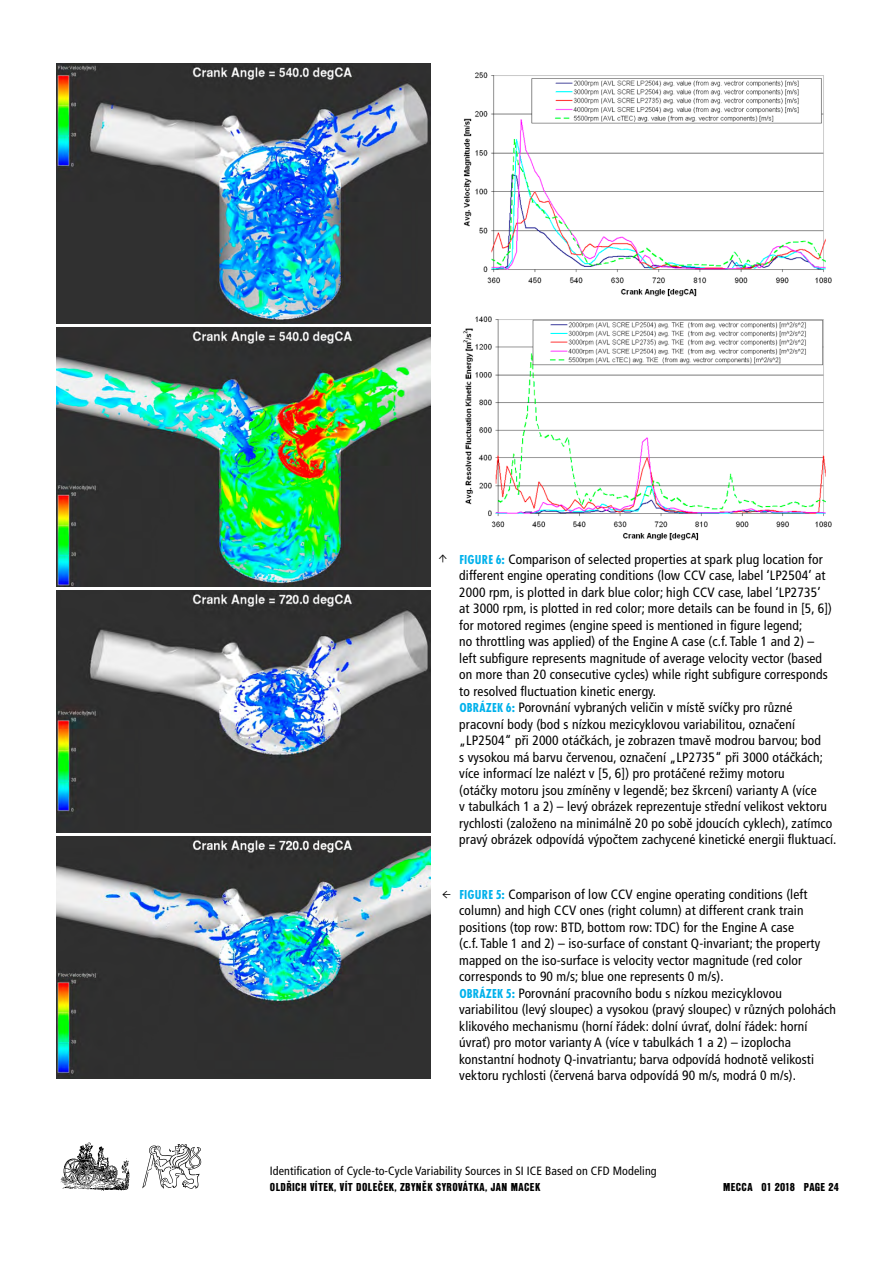
<style>
.page{position:relative;width:893px;height:1263px;background:#fff}
.page>*{position:absolute;margin:0;border:0;box-sizing:border-box;transform-origin:0 0}
.t1{font:condensed 13.5px/16.5px "Frutiger CE";letter-spacing:.01em;color:#000}
.t2{font:13.5px "Minion Pro";color:#000}
.t3{font:condensed 12px "Frutiger CE";letter-spacing:.01em;color:#000}
.t4{font:12px "Nimbus Sans DOT Blac Cond";letter-spacing:.03em;color:#000}
.s1{font-family:"Futura TOT";font-weight:700;color:#00b1eb}
</style>
<div class="page">
<img style="left:60px;top:1142px;width:70px;height:49px">
<svg style="left:142px;top:1144px;width:59px;height:45px"></svg>
<img style="left:463px;top:72px;width:369px;height:225px">
<img style="left:463px;top:316px;width:369px;height:225px">
<img style="left:57px;top:64px;width:374px;height:260px">
<img style="left:57px;top:327px;width:374px;height:260px">
<img style="left:57px;top:590px;width:374px;height:243px">
<img style="left:57px;top:836px;width:374px;height:243px">
<p class="t2" style="left:453px;top:554px;width:10px;rotate:90deg">←</p>
<p class="t1" style="left:459px;top:551px;width:379px"><span class="s1">FIGURE 6:</span> Comparison of selected properties at spark plug location for different engine operating conditions (low CCV case, label ‘LP2504’ at 2000 rpm, is plotted in dark blue color; high CCV case, label ‘LP2735’<br>at 3000 rpm, is plotted in red color; more details can be found in [5, 6]) for motored regimes (engine speed is mentioned in figure legend;<br>no throttling was applied) of the Engine A case (c.f. Table 1 and 2) –<br>left subfigure represents magnitude of average velocity vector (based on more than 20 consecutive cycles) while right subfigure corresponds to resolved fluctuation kinetic energy.<br><span class="s1">OBRÁZEK 6:</span> Porovnání vybraných veličin v místě svíčky pro různé pracovní body (bod s nízkou mezicyklovou variabilitou, označení „LP2504“ při 2000 otáčkách, je zobrazen tmavě modrou barvou; bod<br>s vysokou má barvu červenou, označení „LP2735“ při 3000 otáčkách; více informací lze nalézt v [5, 6]) pro protáčené režimy motoru<br>(otáčky motoru jsou zmíněny v legendě; bez škrcení) varianty A (více<br>v tabulkách 1 a 2) – levý obrázek reprezentuje střední velikost vektoru rychlosti (založeno na minimálně 20 po sobě jdoucích cyklech), zatímco pravý obrázek odpovídá výpočtem zachycené kinetické energii fluktuací.</p>
<p class="t2" style="left:442px;top:885px;width:10px">←</p>
<p class="t1" style="left:459px;top:886px;width:378px"><span class="s1">FIGURE 5:</span> Comparison of low CCV engine operating conditions (left column) and high CCV ones (right column) at different crank train positions (top row: BTD, bottom row: TDC) for the Engine A case<br>(c.f. Table 1 and 2) – iso-surface of constant Q-invariant; the property mapped on the iso-surface is velocity vector magnitude (red color corresponds to 90 m/s; blue one represents 0 m/s).<br><span class="s1">OBRÁZEK 5:</span> Porovnání pracovního bodu s nízkou mezicyklovou variabilitou (levý sloupec) a vysokou (pravý sloupec) v různých polohách klikového mechanismu (horní řádek: dolní úvrať, dolní řádek: horní úvrať) pro motor varianty A (více v tabulkách 1 a 2) – izoplocha konstantní hodnoty Q-invatriantu; barva odpovídá hodnotě velikosti vektoru rychlosti (červená barva odpovídá 90 m/s, modrá 0 m/s).</p>
<p class="t3" style="left:270px;top:1164px;width:388px">Identification of Cycle-to-Cycle Variability Sources in SI ICE Based on CFD Modeling</p>
<p class="t4" style="left:270px;top:1180px;width:93px">OLDŘICH VÍTEK, VÍT DOLEČEK</p>
<p class="t4" style="left:394px;top:1180px;width:54px">, ZBYNĚK SYROV</p>
<p class="t4" style="left:463px;top:1180px;width:62px">ÁTKA, JAN MACEK</p>
<p class="t4" style="left:723px;top:1180px;width:117px">MECCA 01 2018 PAGE 24</p>
</div>
